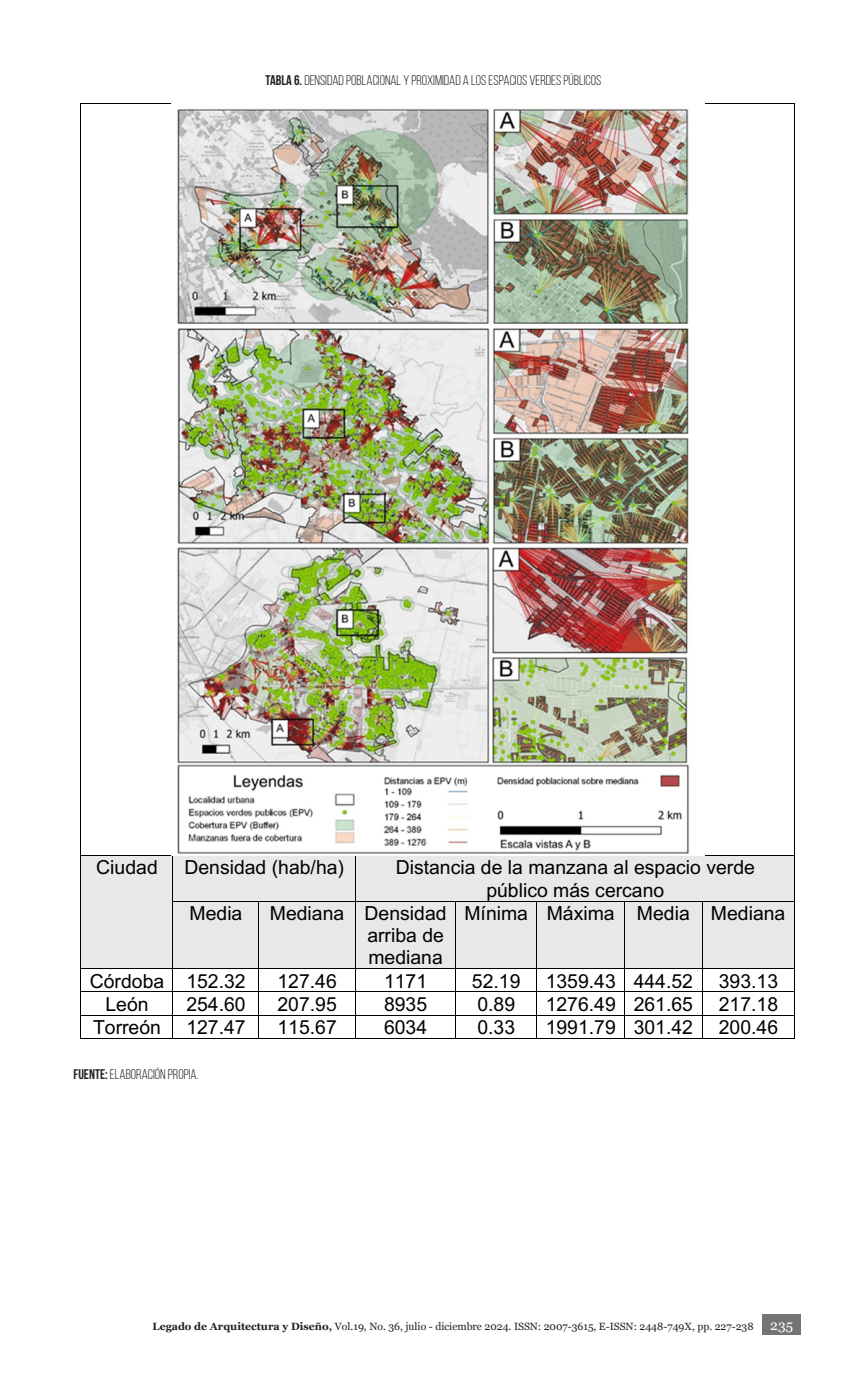
<style>
.page{position:relative;width:844px;height:1389px;background:#fff}
.page>*{position:absolute;margin:0;border:0;box-sizing:border-box;transform-origin:0 0}
.t1{font:19.43px/22.2px "Arial";color:#000;text-align:center}
.L_Pieimagen{font:14px "Bebas Neue";color:#231f20}
.L_PieimagenFuente{font:14px "Bebas Neue";color:#231f20}
.t2{font:10.5px "Georgia";color:#231f20}
.s1{font-weight:700}
.s2{font-size:14px;color:#fff}
</style>
<div class="page">
<hr style="left:81px;top:103px;width:713px;height:1px;background:#000">
<hr style="left:80px;top:104px;width:1px;height:751px;background:#000">
<hr style="left:794px;top:104px;width:1px;height:751px;background:#000">
<div style="left:81px;top:856px;width:91px;height:113px;background:#e8e8e8"></div>
<div style="left:173px;top:856px;width:182px;height:45px;background:#e8e8e8"></div>
<div style="left:355px;top:856px;width:439px;height:45px;background:#e8e8e8"></div>
<hr style="left:81px;top:855px;width:91px;height:1px;background:#000">
<hr style="left:173px;top:855px;width:182px;height:1px;background:#000">
<hr style="left:355px;top:855px;width:439px;height:1px;background:#000">
<hr style="left:80px;top:856px;width:1px;height:45px;background:#000">
<hr style="left:172px;top:856px;width:1px;height:45px;background:#000">
<hr style="left:355px;top:856px;width:1px;height:45px;background:#000">
<hr style="left:794px;top:856px;width:1px;height:45px;background:#000">
<div style="left:173px;top:901px;width:85px;height:68px;background:#e8e8e8"></div>
<div style="left:259px;top:901px;width:96px;height:68px;background:#e8e8e8"></div>
<div style="left:355px;top:901px;width:100px;height:68px;background:#e8e8e8"></div>
<div style="left:456px;top:901px;width:80px;height:68px;background:#e8e8e8"></div>
<div style="left:537px;top:901px;width:87px;height:68px;background:#e8e8e8"></div>
<div style="left:625px;top:901px;width:76px;height:68px;background:#e8e8e8"></div>
<div style="left:702px;top:901px;width:92px;height:68px;background:#e8e8e8"></div>
<hr style="left:173px;top:901px;width:85px;height:1px;background:#000">
<hr style="left:259px;top:901px;width:96px;height:1px;background:#000">
<hr style="left:355px;top:901px;width:100px;height:1px;background:#000">
<hr style="left:456px;top:901px;width:80px;height:1px;background:#000">
<hr style="left:537px;top:901px;width:86px;height:1px;background:#000">
<hr style="left:624px;top:901px;width:77px;height:1px;background:#000">
<hr style="left:702px;top:901px;width:92px;height:1px;background:#000">
<hr style="left:80px;top:901px;width:1px;height:68px;background:#000">
<hr style="left:172px;top:901px;width:1px;height:68px;background:#000">
<hr style="left:258px;top:901px;width:1px;height:68px;background:#000">
<hr style="left:355px;top:901px;width:1px;height:68px;background:#000">
<hr style="left:455px;top:901px;width:1px;height:68px;background:#000">
<hr style="left:536px;top:901px;width:1px;height:68px;background:#000">
<hr style="left:623px;top:901px;width:1px;height:68px;background:#000">
<hr style="left:701px;top:901px;width:1px;height:68px;background:#000">
<hr style="left:794px;top:901px;width:1px;height:68px;background:#000">
<hr style="left:81px;top:969px;width:91px;height:1px;background:#000">
<hr style="left:173px;top:969px;width:85px;height:1px;background:#000">
<hr style="left:259px;top:969px;width:96px;height:1px;background:#000">
<hr style="left:355px;top:969px;width:100px;height:1px;background:#000">
<hr style="left:456px;top:969px;width:80px;height:1px;background:#000">
<hr style="left:537px;top:969px;width:86px;height:1px;background:#000">
<hr style="left:624px;top:969px;width:77px;height:1px;background:#000">
<hr style="left:702px;top:969px;width:92px;height:1px;background:#000">
<hr style="left:81px;top:991px;width:91px;height:1px;background:#000">
<hr style="left:173px;top:991px;width:85px;height:1px;background:#000">
<hr style="left:259px;top:991px;width:96px;height:1px;background:#000">
<hr style="left:355px;top:991px;width:100px;height:1px;background:#000">
<hr style="left:456px;top:991px;width:80px;height:1px;background:#000">
<hr style="left:537px;top:991px;width:86px;height:1px;background:#000">
<hr style="left:624px;top:991px;width:77px;height:1px;background:#000">
<hr style="left:702px;top:991px;width:92px;height:1px;background:#000">
<hr style="left:81px;top:1015px;width:91px;height:1px;background:#000">
<hr style="left:173px;top:1015px;width:85px;height:1px;background:#000">
<hr style="left:259px;top:1015px;width:96px;height:1px;background:#000">
<hr style="left:355px;top:1015px;width:100px;height:1px;background:#000">
<hr style="left:456px;top:1015px;width:80px;height:1px;background:#000">
<hr style="left:537px;top:1015px;width:86px;height:1px;background:#000">
<hr style="left:624px;top:1015px;width:77px;height:1px;background:#000">
<hr style="left:702px;top:1015px;width:92px;height:1px;background:#000">
<svg style="left:80px;top:969px;width:1px;height:70px"></svg>
<hr style="left:81px;top:1038px;width:91px;height:1px;background:#000">
<svg style="left:172px;top:969px;width:1px;height:70px"></svg>
<hr style="left:173px;top:1038px;width:85px;height:1px;background:#000">
<svg style="left:258px;top:969px;width:1px;height:70px"></svg>
<hr style="left:259px;top:1038px;width:96px;height:1px;background:#000">
<svg style="left:355px;top:970px;width:1px;height:68px"></svg>
<hr style="left:355px;top:1038px;width:100px;height:1px;background:#000">
<svg style="left:455px;top:969px;width:1px;height:70px"></svg>
<hr style="left:456px;top:1038px;width:80px;height:1px;background:#000">
<svg style="left:536px;top:969px;width:1px;height:70px"></svg>
<hr style="left:537px;top:1038px;width:86px;height:1px;background:#000">
<hr style="left:624px;top:1038px;width:77px;height:1px;background:#000">
<hr style="left:702px;top:1038px;width:92px;height:1px;background:#000">
<svg style="left:794px;top:969px;width:1px;height:70px"></svg>
<img style="left:177px;top:108px;width:512px;height:746px">
<div style="left:762px;top:1315px;width:38px;height:20px;background:#747474"></div>
<p class="L_Pieimagen" style="left:265px;top:73px;width:337px"><span class="s1">TABLA 6.</span> DENSIDAD POBLACIONAL Y PROXIMIDAD A LOS ESPACIOS VERDES PÚBLICOS</p>
<p class="t1" style="left:96px;top:856px;width:63px">Ciudad</p>
<p class="t1" style="left:184px;top:856px;width:161px">Densidad (hab/ha)</p>
<p class="t1" style="left:395px;top:856px;width:360px">Distancia de la manzana al espacio verde público más cercano</p>
<p class="t1" style="left:189px;top:902px;width:54px">Media</p>
<p class="t1" style="left:367px;top:902px;width:81px;text-align:left;text-indent:-97px">Mediana Densidad arriba de mediana</p>
<p class="t1" style="left:464px;top:902px;width:322px">Mínima Máxima Media Mediana</p>
<p class="t1" style="left:90px;top:970px;width:157px">Córdoba 152.32</p>
<p class="t1" style="left:277px;top:970px;width:61px">127.46</p>
<p class="t1" style="left:384px;top:970px;width:45px">1171</p>
<p class="t1" style="left:472px;top:970px;width:50px">52.19</p>
<p class="t1" style="left:545px;top:970px;width:149px">1359.43 444.52</p>
<p class="t1" style="left:718px;top:970px;width:61px">393.13</p>
<p class="t1" style="left:105px;top:993px;width:45px">León</p>
<p class="t1" style="left:186px;top:993px;width:61px">254.60</p>
<p class="t1" style="left:277px;top:993px;width:61px">207.95</p>
<p class="t1" style="left:384px;top:993px;width:45px">8935</p>
<p class="t1" style="left:477px;top:993px;width:39px">0.89</p>
<p class="t1" style="left:545px;top:993px;width:149px">1276.49 261.65</p>
<p class="t1" style="left:718px;top:993px;width:61px">217.18</p>
<p class="t1" style="left:93px;top:1016px;width:69px">Torreón</p>
<p class="t1" style="left:186px;top:1016px;width:61px">127.47</p>
<p class="t1" style="left:277px;top:1016px;width:61px">115.67</p>
<p class="t1" style="left:384px;top:1016px;width:45px">6034</p>
<p class="t1" style="left:477px;top:1016px;width:39px">0.33</p>
<p class="t1" style="left:545px;top:1016px;width:149px">1991.79 301.42</p>
<p class="t1" style="left:718px;top:1016px;width:61px">200.46</p>
<p class="L_PieimagenFuente" style="left:73px;top:1067px;width:126px"><span class="s1">FUENTE:</span> ELABORACIÓN PROPIA.</p>
<p class="t2" style="left:152px;top:1319px;width:642px"><span class="s1">Legado de Arquitectura y Diseño,</span> Vol.19, No. 36, julio - diciembre 2024. ISSN: 2007-3615, E-ISSN: 2448-749X, pp. 227-238 <span class="s2">235</span></p>
</div>
